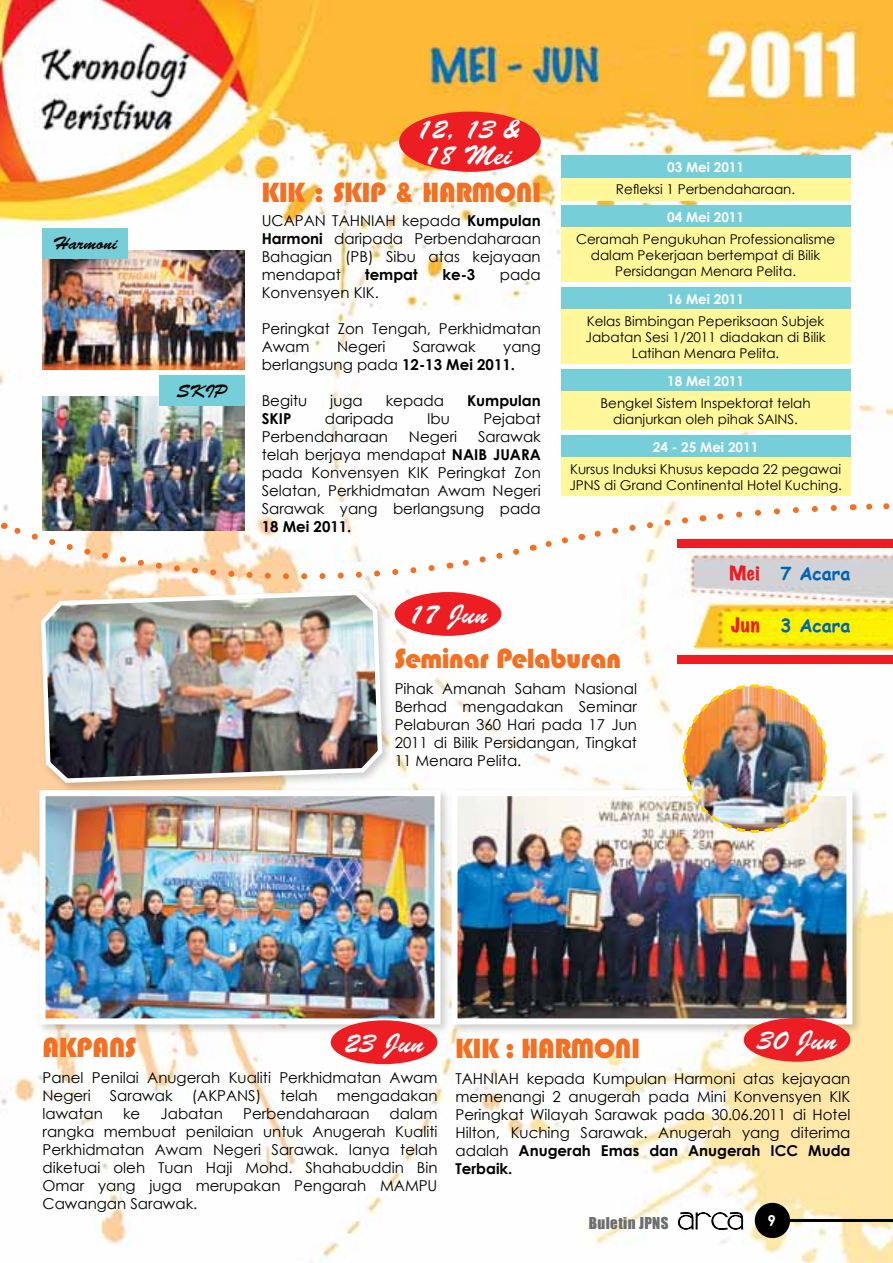
<style>
.page{position:relative;width:893px;height:1263px;background:#fff}
.page>*{position:absolute;margin:0;border:0;box-sizing:border-box;transform-origin:0 0}
.t1{font:900 27px "Blippo BT";color:#f36f21}
.t2{font:27px/25.5px "Brush Script Std";color:#fff}
.t3{font:700 18px "Comic Sans MS";color:#0066b3}
.t4{font:18px "Brush Script Std";color:#000}
.t5{font:15px/18px "Century Gothic";color:#000;text-align:justify}
.t6{font:700 15px "Century Gothic";color:#000}
.t7{font:15px "Impact";letter-spacing:.025em;color:#6d6e71}
.t8{font:13.5px/16.2px "Century Gothic";color:#000;text-align:center}
.t9{font:700 13.5px "Century Gothic";color:#fff}
.s1{font-weight:700}
.s2{font-family:"Marker Felt";font-weight:400;font-stretch:expanded;color:#ed1d24}
.s3{font-family:"Camellia D";font-size:27px;color:#000}
</style>
<div class="page">
<img style="left:0;top:0;width:893px;height:1263px">
<div style="left:755px;top:1203px;width:35px;height:35px;background:#000;border-radius:50%"></div>
<hr style="left:784px;top:1219px;width:109px;height:3px;background:#000">
<svg style="left:678px;top:1212px;width:65px;height:18px"></svg>
<div style="left:677px;top:539px;width:216px;height:8px;background:#ed1d24"></div>
<div style="left:677px;top:656px;width:216px;height:8px;background:#ed1d24"></div>
<div style="left:561px;top:156px;width:289px;height:22px;background:#76ced9"></div>
<div style="left:561px;top:178px;width:289px;height:22px;background:#fff799"></div>
<div style="left:561px;top:206px;width:289px;height:22px;background:#76ced9"></div>
<div style="left:561px;top:228px;width:289px;height:54px;background:#fff799"></div>
<div style="left:561px;top:288px;width:289px;height:22px;background:#76ced9"></div>
<div style="left:561px;top:310px;width:289px;height:54px;background:#fff799"></div>
<div style="left:561px;top:370px;width:289px;height:22px;background:#76ced9"></div>
<div style="left:561px;top:392px;width:289px;height:38px;background:#fff799"></div>
<div style="left:561px;top:435px;width:289px;height:23px;background:#76ced9"></div>
<div style="left:561px;top:458px;width:289px;height:38px;background:#fff799"></div>
<div style="left:399px;top:112px;width:142px;height:60px;background:#ed1d24;border-radius:50%"></div>
<img style="left:43px;top:251px;width:202px;height:118px">
<img style="left:43px;top:396px;width:202px;height:125px">
<div style="left:43px;top:228px;width:85px;height:30px;background:#76ced9"></div>
<div style="left:159px;top:375px;width:86px;height:31px;background:#76ced9"></div>
<svg style="left:853px;top:500px;width:40px;height:13px"></svg>
<svg style="left:702px;top:502px;width:138px;height:22px"></svg>
<svg style="left:581px;top:514px;width:111px;height:28px"></svg>
<svg style="left:533px;top:533px;width:39px;height:20px"></svg>
<svg style="left:449px;top:544px;width:74px;height:27px"></svg>
<svg style="left:4px;top:521px;width:434px;height:67px"></svg>
<div style="left:395px;top:592px;width:106px;height:44px;background:#ed1d24;border-radius:50%"></div>
<div style="left:37px;top:587px;width:355px;height:206px;background:#000;opacity:.2"></div>
<img style="left:39px;top:588px;width:346px;height:197px">
<div style="left:36px;top:786px;width:415px;height:249px;background:#000;opacity:.2"></div>
<img style="left:47px;top:797px;width:386px;height:220px">
<div style="left:40px;top:790px;width:400px;height:234px;border:6px solid #fff"></div>
<div style="left:331px;top:1020px;width:106px;height:44px;background:#ed1d24;border-radius:50%"></div>
<div style="left:448px;top:786px;width:414px;height:249px;background:#000;opacity:.2"></div>
<img style="left:458px;top:797px;width:387px;height:220px">
<div style="left:451px;top:790px;width:401px;height:234px;border:6px solid #fff"></div>
<div style="left:744px;top:1018px;width:106px;height:44px;background:#ed1d24;border-radius:50%"></div>
<img style="left:681px;top:683px;width:147px;height:151px">
<p class="t4" style="left:53px;top:233px;width:66px">Harmoni</p>
<p class="t4" style="left:177px;top:381px;width:52px">SKIP</p>
<h1 class="t2" style="left:416px;top:118px;width:105px">12, 13 &amp;<br>18 Mei</h1>
<h1 class="t1" style="left:262px;top:176px;width:281px">KIK : SKIP &amp; HARMONI</h1>
<p class="t5" style="left:262px;top:212px;width:281px">UCAPAN TAHNIAH kepada <span class="s1">Kumpulan Harmoni</span> daripada Perbendaharaan Bahagian (PB) Sibu atas kejayaan mendapat</p>
<p class="t6" style="left:365px;top:263px;width:54px">tempat</p>
<p class="t6" style="left:442px;top:263px;width:34px">ke-3</p>
<p class="t5" style="left:500px;top:266px;width:42px">pada</p>
<p class="t5" style="left:262px;top:284px;width:119px">Konvensyen KIK.</p>
<p class="t5" style="left:262px;top:320px;width:281px">Peringkat Zon Tengah, Perkhidmatan<br>Awam</p>
<p class="t5" style="left:337px;top:338px;width:50px">Negeri</p>
<p class="t5" style="left:413px;top:338px;width:64px">Sarawak</p>
<p class="t5" style="left:262px;top:338px;width:281px;text-indent:242px">yang berlangsung pada <span class="s1">12-13 Mei 2011.</span></p>
<p class="t5" style="left:262px;top:392px;width:47px">Begitu</p>
<p class="t5" style="left:330px;top:392px;width:34px">juga</p>
<p class="t5" style="left:386px;top:392px;width:60px">kepada</p>
<p class="t6" style="left:467px;top:389px;width:75px">Kumpulan</p>
<p class="t6" style="left:262px;top:407px;width:31px">SKIP</p>
<p class="t5" style="left:325px;top:410px;width:71px">daripada</p>
<p class="t5" style="left:427px;top:410px;width:24px">Ibu</p>
<p class="t5" style="left:483px;top:410px;width:59px">Pejabat</p>
<p class="t5" style="left:262px;top:428px;width:128px">Perbendaharaan</p>
<p class="t5" style="left:409px;top:428px;width:50px">Negeri</p>
<p class="t5" style="left:262px;top:428px;width:281px;text-indent:216px">Sarawak telah berjaya mendapat <span class="s1">NAIB JUARA </span>pada Konvensyen KIK Peringkat Zon Selatan, Perkhidmatan Awam Negeri Sarawak yang berlangsung pada</p>
<p class="t6" style="left:262px;top:515px;width:91px">18 Mei 2011.</p>
<p class="t9" style="left:667px;top:157px;width:78px">03 Mei 2011</p>
<p class="t8" style="left:616px;top:181px;width:181px">Refleksi 1 Perbendaharaan.</p>
<p class="t9" style="left:667px;top:206px;width:78px">04 Mei 2011</p>
<p class="t8" style="left:576px;top:231px;width:261px">Ceramah Pengukuhan Professionalisme dalam Pekerjaan bertempat di Bilik<br>Persidangan Menara Pelita.</p>
<p class="t9" style="left:667px;top:289px;width:78px">16 Mei 2011</p>
<p class="t8" style="left:585px;top:313px;width:242px">Kelas Bimbingan Peperiksaan Subjek<br>Jabatan Sesi 1/2011 diadakan di Bilik<br>Latihan Menara Pelita.</p>
<p class="t9" style="left:667px;top:371px;width:78px">18 Mei 2011</p>
<p class="t8" style="left:600px;top:395px;width:212px">Bengkel Sistem Inspektorat telah dianjurkan oleh pihak SAINS.</p>
<p class="t9" style="left:653px;top:436px;width:107px">24 - 25 Mei 2011</p>
<p class="t8" style="left:569px;top:461px;width:274px;text-align:left">Kursus Induksi Khusus kepada 22 pegawai<br>JPNS di Grand Continental Hotel Kuching.</p>
<h1 class="t2" style="left:408px;top:602px;width:81px">17 Jun</h1>
<h1 class="t1" style="left:395px;top:642px;width:228px">Seminar Pelaburan</h1>
<p class="t5" style="left:395px;top:679px;width:244px">Pihak Amanah Saham Nasional Berhad mengadakan Seminar Pelaburan 360 Hari pada 17 Jun 2011 di Bilik Persidangan, Tingkat 11 Menara Pelita.</p>
<p class="t3" style="left:729px;top:560px;width:122px"><span class="s2">Mei</span> 7 Acara</p>
<p class="t3" style="left:731px;top:612px;width:121px"><span class="s2">Jun</span> 3 Acara</p>
<h1 class="t1" style="left:43px;top:1031px;width:95px">AKPANS</h1>
<h1 class="t2" style="left:344px;top:1031px;width:81px">23 Jun</h1>
<h1 class="t2" style="left:757px;top:1028px;width:81px">30 Jun</h1>
<h1 class="t1" style="left:455px;top:1032px;width:186px">KIK : HARMONI</h1>
<p class="t5" style="left:43px;top:1068px;width:396px">Panel Penilai Anugerah Kualiti Perkhidmatan Awam<br>Negeri</p>
<p class="t5" style="left:110px;top:1086px;width:64px">Sarawak</p>
<p class="t5" style="left:192px;top:1086px;width:71px">(AKPANS)</p>
<p class="t5" style="left:280px;top:1086px;width:39px">telah</p>
<p class="t5" style="left:337px;top:1086px;width:102px">mengadakan</p>
<p class="t5" style="left:43px;top:1104px;width:396px;text-indent:347px">dalam rangka membuat penilaian untuk Anugerah Kualiti Perkhidmatan Awam Negeri Sarawak. Ianya telah diketuai oleh Tuan Haji Mohd. Shahabuddin Bin Omar yang juga merupakan Pengarah MAMPU Cawangan Sarawak.</p>
<p class="t5" style="left:43px;top:1104px;width:62px">lawatan</p>
<p class="t5" style="left:123px;top:1104px;width:19px">ke</p>
<p class="t5" style="left:161px;top:1104px;width:64px">Jabatan</p>
<p class="t5" style="left:243px;top:1104px;width:128px">Perbendaharaan</p>
<p class="t5" style="left:455px;top:1069px;width:396px">TAHNIAH kepada Kumpulan Harmoni atas kejayaan memenangi 2 anugerah pada Mini Konvensyen KIK Peringkat Wilayah Sarawak pada 30.06.2011 di Hotel Hilton, Kuching Sarawak. Anugerah yang diterima adalah <span class="s1">Anugerah Emas dan Anugerah ICC Muda Terbaik.</span></p>
<p class="t7" style="left:589px;top:1211px;width:189px">Buletin JPNS <span class="s3">ARCA</span> <sup>9</sup></p>
</div>
